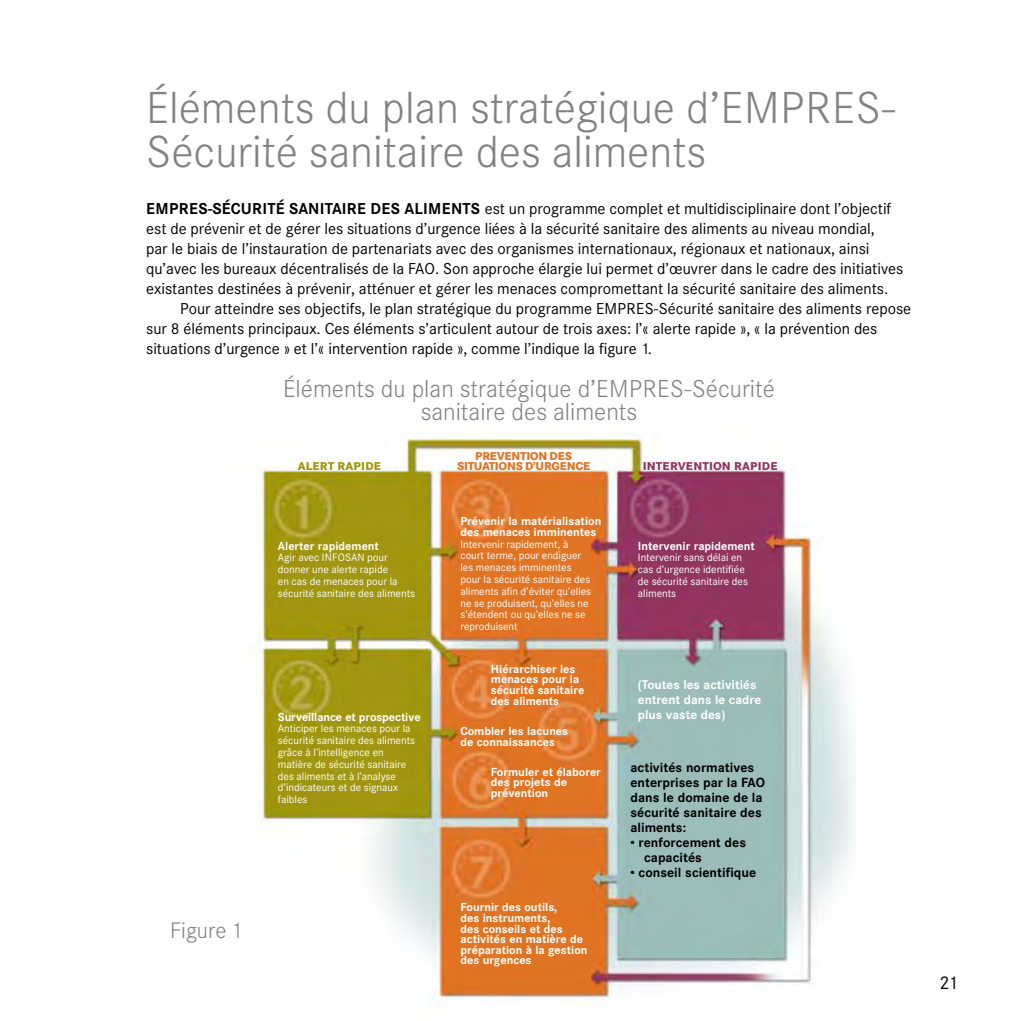
<style>
.page{position:relative;width:1021px;height:1021px;background:#fff}
.page>*{position:absolute;margin:0;border:0;box-sizing:border-box;transform-origin:0 0}
.t1{font:300 44px/44px "Corporate SBQ";color:#808285}
.t2{font:300 24px/23px "Corporate SBQ";color:#808285;text-align:center}
.t3{font:300 22px "Corporate SBQ";color:#808285}
.t4{font:18px "Corporate SBQ";color:#000}
.t5{font:15.6px "Corporate SBQ";color:#000}
.t6{font:700 15.6px "Corporate SBQ";color:#000}
.t7{font:700 13px/14.8px "Corporate SBQ";color:#000}
.t8{font:700 12.4px/14.8px "Corporate SBQ";color:#fff}
.t9{font:700 11.4px/10.6px "Corporate SBQ";color:#fff}
.t10{font:800 11.2px/10px "Corporate SBQ";letter-spacing:-.03em;color:#df7427;text-align:center}
.t11{font:800 11.2px "Corporate SBQ";letter-spacing:.01em;color:#903760}
.t12{font:800 11.2px "Corporate SBQ";letter-spacing:.01em;color:#a0970a}
.t13{font:10.6px/11.8px "Corporate SBQ";color:#fff}
.s1{font-weight:700}
</style>
<div class="page">
<img style="left:259px;top:428px;width:596px;height:573px">
<h1 class="t1" style="left:146px;top:87px;width:750px">Éléments du plan stratégique d’EMPRES-<br>Sécurité sanitaire des aliments</h1>
<p class="t6" style="left:146px;top:199px;width:11px">EMPRES</p>
<p class="t5" style="left:208px;top:199px;width:684px"><span class="s1">-Sécurité sanitaire des aliments</span> est un programme complet et multidisciplinaire dont l’objectif</p>
<p class="t5" style="left:146px;top:219px;width:730px">est de prévenir et de gérer les situations d’urgence liées à la sécurité sanitaire des aliments au niveau mondial,</p>
<p class="t5" style="left:146px;top:239px;width:724px">par le biais de l’instauration de partenariats avec des organismes internationaux, régionaux et nationaux, ainsi</p>
<p class="t5" style="left:146px;top:259px;width:758px">qu’avec les bureaux décentralisés de la FAO. Son approche élargie lui permet d’œuvrer dans le cadre des initiatives</p>
<p class="t5" style="left:146px;top:279px;width:743px">existantes destinées à prévenir, atténuer et gérer les menaces compromettant la sécurité sanitaire des aliments.</p>
<p class="t5" style="left:180px;top:299px;width:732px">Pour atteindre ses objectifs, le plan stratégique du programme EMPRES-Sécurité sanitaire des aliments repose</p>
<p class="t5" style="left:146px;top:319px;width:732px">sur 8 éléments principaux. Ces éléments s’articulent autour de trois axes: l’« alerte rapide », « la prévention des</p>
<p class="t5" style="left:146px;top:339px;width:507px">situations d’urgence » et l’« intervention rapide », comme l’indique la figure 1.</p>
<h2 class="t2" style="left:283px;top:377px;width:493px">Éléments du plan stratégique d’EMPRES-Sécurité sanitaire des aliments</h2>
<h3 class="t3" style="left:170px;top:917px;width:75px">Figure 1</h3>
<p class="t12" style="left:298px;top:458px;width:84px">ALERT RAPIDE</p>
<p class="t9" style="left:278px;top:540px;width:103px">Alerter rapidement</p>
<p class="t13" style="left:278px;top:552px;width:139px">Agir avec INFOSAN pour donner une alerte rapide<br>en cas de menaces pour la sécurité sanitaire des aliments</p>
<p class="t9" style="left:278px;top:711px;width:144px">Surveillance et prospective</p>
<p class="t13" style="left:278px;top:723px;width:139px">Anticiper les menaces pour la sécurité sanitaire des aliments grâce à l’intelligence en matière de sécurité sanitaire des aliments et à l’analyse d’indicateurs et de signaux faibles</p>
<p class="t10" style="left:457px;top:451px;width:134px">PREVENTION DES<br>SITUATIONS D’URGENCE</p>
<p class="t11" style="left:642px;top:458px;width:136px">I NTERVENTION RAPIDE</p>
<p class="t9" style="left:460px;top:516px;width:142px">Prévenir la matérialisation des menaces imminentes</p>
<p class="t13" style="left:460px;top:538px;width:132px">Intervenir rapidement, à court terme, pour endiguer les menaces imminentes pour la sécurité sanitaire des aliments afin d’éviter qu’elles ne se produisent, qu’elles ne s’étendent ou qu’elles ne se reproduisent</p>
<p class="t9" style="left:638px;top:540px;width:118px">I ntervenir rapidement</p>
<p class="t13" style="left:638px;top:552px;width:111px">Intervenir sans délai en cas d’urgence identifiée de sécurité sanitaire des aliments</p>
<p class="t9" style="left:491px;top:663px;width:95px">H iérarchiser les menaces pour la sécurité sanitaire des aliments</p>
<p class="t9" style="left:460px;top:726px;width:109px">Combler les lacunes de connaissances</p>
<p class="t9" style="left:491px;top:766px;width:111px">Formuler et élaborer des projets de prévention</p>
<p class="t9" style="left:460px;top:902px;width:129px">Fournir des outils,<br>des instruments,<br>des conseils et des activités en matière de préparation à la gestion des urgences</p>
<p class="t8" style="left:638px;top:677px;width:125px">(Toutes les activitiés entrent dans le cadre plus vaste des)</p>
<p class="t7" style="left:630px;top:760px;width:134px">activités normatives enterprises par la FAO dans le domaine de la sécurité sanitaire des aliments:</p>
<p class="t7" style="left:644px;top:835px;width:103px;text-indent:-14px">• renforcement des capacités</p>
<p class="t7" style="left:630px;top:865px;width:127px">• conseil scientifique</p>
<p class="t4" style="left:939px;top:972px;width:20px">21</p>
</div>
